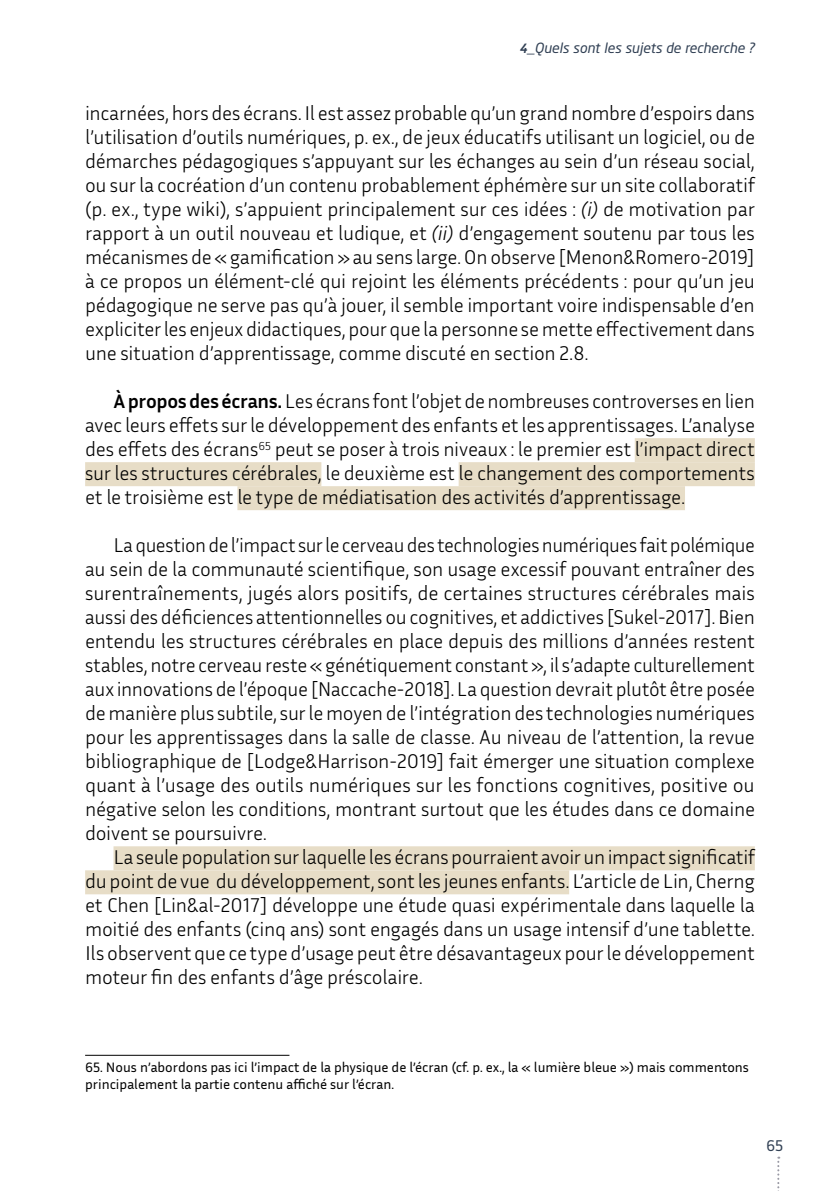
<style>
.page{position:relative;width:840px;height:1191px;background:#fff}
.page>*{position:absolute;margin:0;border:0;box-sizing:border-box;transform-origin:0 0}
.t1{font:300 20px/24px "Inria Sans";letter-spacing:-.01em;color:#000;text-align:justify}
.t2{font:16px "Inria Sans";color:#314054}
.t3{font:14px/16.8px "Inria Sans";color:#000}
.t4{font:italic 14px "Neo Sans Std";color:#314054}
.s1{font-family:"Inria Sans";font-weight:700}
.s2{font-style:italic}
.s3{font-weight:700}
</style>
<div class="page">
<svg style="left:777px;top:1157px;width:1px;height:34px"></svg>
<div style="left:634px;top:438px;width:120px;height:24px;background:#e7ddc7"></div>
<div style="left:85px;top:462px;width:236px;height:24px;background:#e7ddc7"></div>
<div style="left:458px;top:462px;width:296px;height:24px;background:#e7ddc7"></div>
<div style="left:237px;top:486px;width:447px;height:24px;background:#e7ddc7"></div>
<div style="left:113px;top:846px;width:641px;height:24px;background:#e7ddc7"></div>
<div style="left:85px;top:870px;width:484px;height:24px;background:#e7ddc7"></div>
<hr style="left:85px;top:1054px;width:204px;height:1px;background:#000">
<p class="t4" style="left:520px;top:39px;width:236px"><span class="s1">4</span>_Quels sont les sujets de recherche ?</p>
<p class="t1" style="left:85px;top:100px;width:671px">incarnées, hors des écrans. Il est assez probable qu’un grand nombre d’espoirs dans l’utilisation d’outils numériques, p. ex., de jeux éducatifs utilisant un logiciel, ou de démarches pédagogiques s’appuyant sur les échanges au sein d’un réseau social, ou sur la cocréation d’un contenu probablement éphémère sur un site collaboratif (p. ex., type wiki), s’appuient principalement sur ces idées : <span class="s2">(i)</span> de motivation par rapport à un outil nouveau et ludique, et <span class="s2">(ii)</span> d’engagement soutenu par tous les mécanismes de « gamification » au sens large. On observe [Menon&amp;Romero-2019] à ce propos un élément-clé qui rejoint les éléments précédents : pour qu’un jeu pédagogique ne serve pas qu’à jouer, il semble important voire indispensable d’en expliciter les enjeux didactiques, pour que la personne se mette effectivement dans une situation d’apprentissage, comme discuté en section 2.8.</p>
<p class="t1" style="left:85px;top:388px;width:671px;text-indent:28px"><span class="s3">À propos des écrans.</span> Les écrans font l’objet de nombreuses controverses en lien avec leurs effets sur le développement des enfants et les apprentissages. L’analyse des effets des écrans<sup>65</sup> peut se poser à trois niveaux : le premier est l’impact direct sur les structures cérébrales, le deuxième est le changement des comportements et le troisième est le type de médiatisation des activités d’apprentissage.</p>
<p class="t1" style="left:85px;top:532px;width:671px;text-indent:28px">La question de l’impact sur le cerveau des technologies numériques fait polémique au sein de la communauté scientifique, son usage excessif pouvant entraîner des surentraînements, jugés alors positifs, de certaines structures cérébrales mais aussi des déficiences attentionnelles ou cognitives, et addictives [Sukel-2017]. Bien entendu les structures cérébrales en place depuis des millions d’années restent stables, notre cerveau reste « génétiquement constant », il s’adapte culturellement aux innovations de l’époque [Naccache-2018]. La question devrait plutôt être posée de manière plus subtile, sur le moyen de l’intégration des technologies numériques pour les apprentissages dans la salle de classe. Au niveau de l’attention, la revue bibliographique de [Lodge&amp;Harrison-2019] fait émerger une situation complexe quant à l’usage des outils numériques sur les fonctions cognitives, positive ou négative selon les conditions, montrant surtout que les études dans ce domaine doivent se poursuivre.</p>
<p class="t1" style="left:85px;top:844px;width:670px;text-indent:28px">La seule population sur laquelle les écrans pourraient avoir un impact significatif du point de vue du développement, sont les jeunes enfants. L’article de Lin, Cherng et Chen [Lin&amp;al-2017] développe une étude quasi expérimentale dans laquelle la moitié des enfants (cinq ans) sont engagés dans un usage intensif d’une tablette.<br>Ils observent que ce type d’usage peut être désavantageux pour le développement moteur fin des enfants d’âge préscolaire.</p>
<p class="t3" style="left:85px;top:1058px;width:665px">65. Nous n’abordons pas ici l’impact de la physique de l’écran (cf. p. ex., la « lumière bleue ») mais commentons principalement la partie contenu affiché sur l’écran.</p>
<p class="t2" style="left:765px;top:1135px;width:19px">65</p>
</div>
